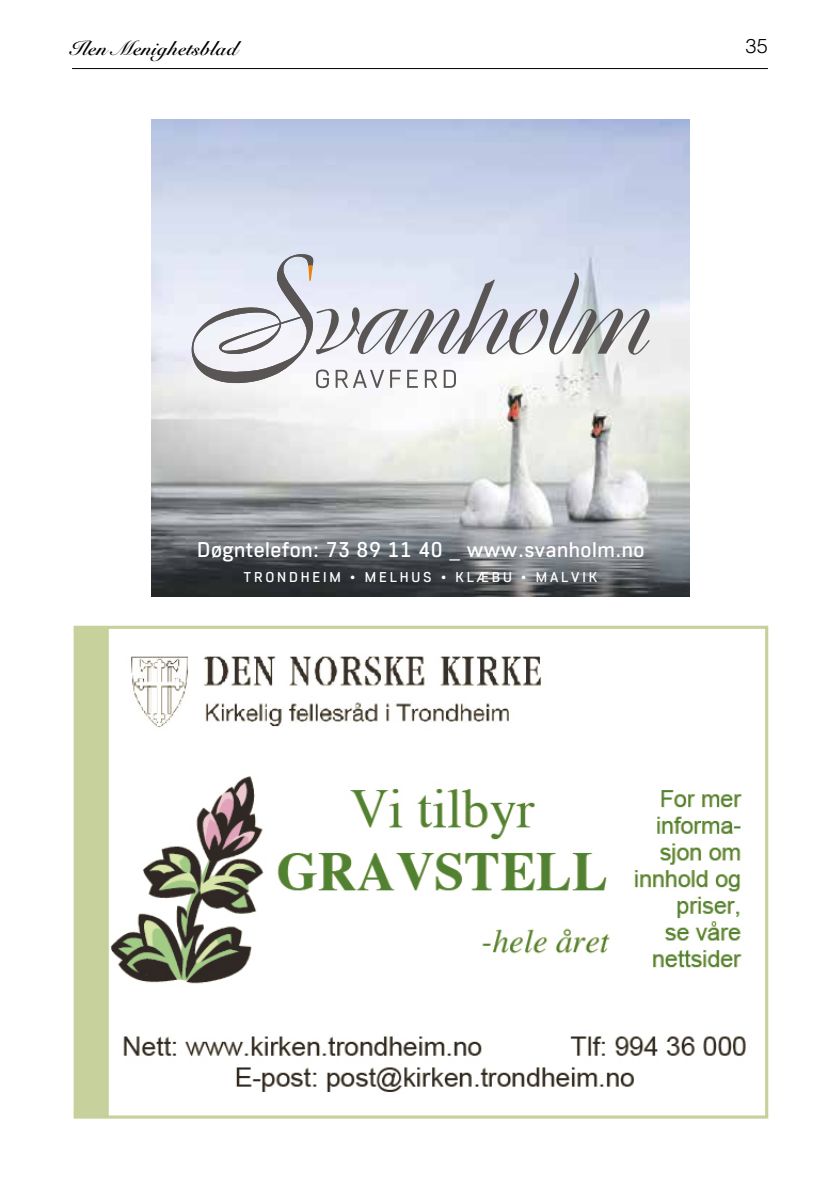
<style>
.page{position:relative;width:840px;height:1191px;background:#fff}
.page>*{position:absolute;margin:0;border:0;box-sizing:border-box;transform-origin:0 0}
.t1{font:500 21.4px "Core Sans R45";letter-spacing:.025em;color:#fff}
.t2{font:20px "Snell Roundhand Bold Script";letter-spacing:.02em;color:#000}
.t3{font:300 20px "Helvetica LT Std";color:#000}
.t4{font:500 14.2px "Core Sans R45";letter-spacing:.2em;color:#fff}
</style>
<div class="page">
<hr style="left:72px;top:68px;width:695px;height:1px;background:#000">
<img style="left:73px;top:625px;width:696px;height:494px">
<img style="left:152px;top:119px;width:537px;height:477px">
<svg style="left:190px;top:254px;width:459px;height:134px"></svg>
<p class="t2" style="left:70px;top:36px;width:168px">Ilen Menighetsblad</p>
<p class="t3" style="left:745px;top:33px;width:24px">35</p>
<p class="t1" style="left:197px;top:536px;width:448px">Døgntelefon: 73 89 11 40 _ www.svanholm.no</p>
<p class="t4" style="left:244px;top:567px;width:354px">TRONDHEIM • MELHUS • KLÆBU • MALVIK</p>
</div>
